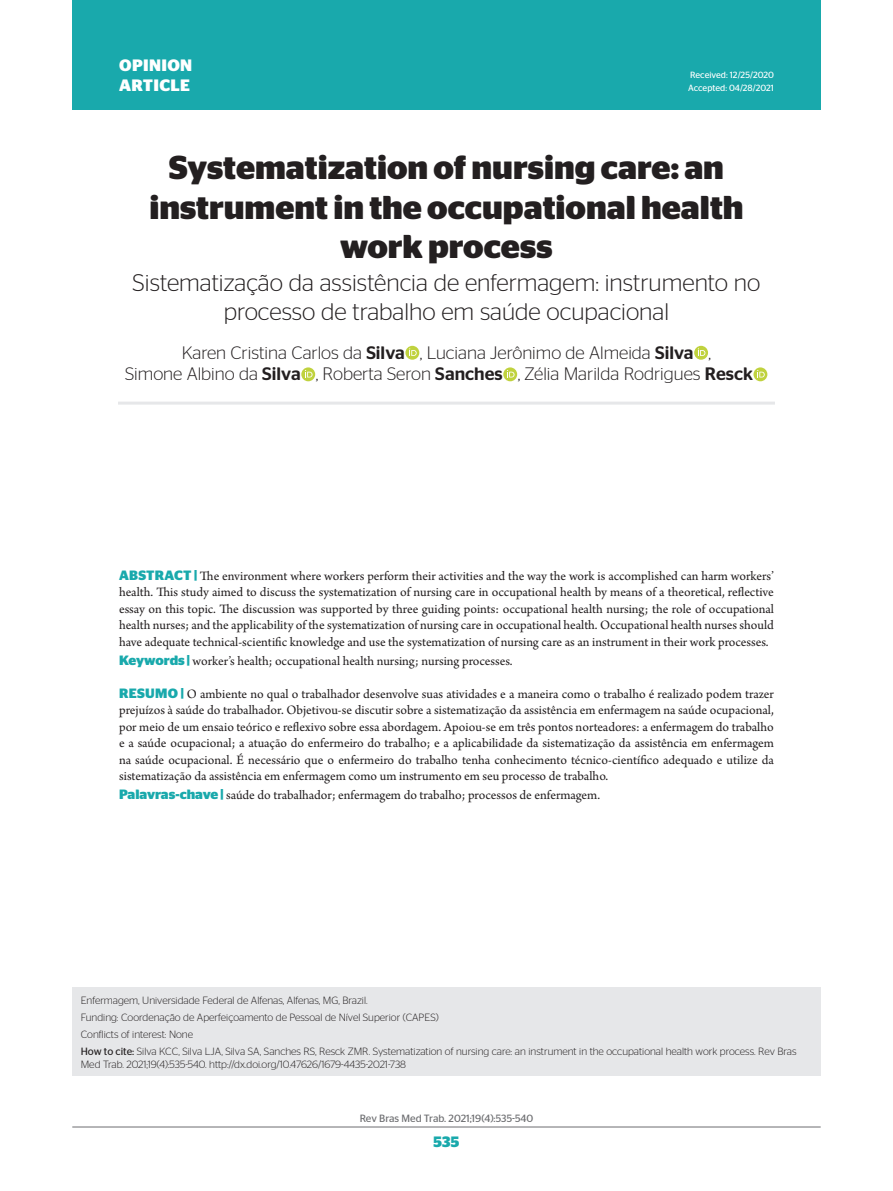
<style>
.page{position:relative;width:893px;height:1191px;background:#fff}
.page>*{position:absolute;margin:0;border:0;box-sizing:border-box;transform-origin:0 0}
.t1{font:700 33px/39.6px "Stag Sans";color:#231f20;text-align:center}
.t2{font:300 24px/28.8px "Stag Sans";color:#231f20;text-align:center}
.t3{font:300 18px/21.6px "Stag Sans";color:#231f20}
.t4{font:700 16.5px/19.8px "Stag Sans";letter-spacing:.02em;color:#fff}
.t5{font:700 15px "Stag Sans";color:#19a9ac}
.t6{font:13.5px/16.5px "Arno Pro";color:#231f20;text-align:justify}
.t7{font:300 10.5px/16.8px "Stag Sans";color:#231f20}
.t8{font:10.5px "Stag Sans";color:#6c6d70}
.t9{font:9px/12.9px "Stag Sans";color:#fff}
.s1{font-weight:500}
.s2{font-family:"Stag Sans";font-weight:700;color:#19a9ac}
.s3{font-weight:400}
</style>
<div class="page">
<hr style="left:72px;top:1126px;width:749px;height:1px;background:#6c6d70">
<div style="left:72px;top:0;width:749px;height:110px;background:#19a9ac"></div>
<hr style="left:118px;top:401px;width:657px;height:3px;background:#e6e7e9">
<svg style="left:405px;top:345px;width:15px;height:15px"></svg>
<div style="left:405px;top:346px;width:14px;height:14px;background:#c0d23e;border-radius:50%"></div>
<svg style="left:409px;top:348px;width:8px;height:8px"></svg>
<div style="left:694px;top:346px;width:14px;height:14px;background:#c0d23e;border-radius:50%"></div>
<svg style="left:698px;top:348px;width:7px;height:8px"></svg>
<svg style="left:301px;top:367px;width:15px;height:15px"></svg>
<svg style="left:301px;top:367px;width:14px;height:14px"></svg>
<svg style="left:305px;top:370px;width:8px;height:7px"></svg>
<svg style="left:503px;top:367px;width:15px;height:15px"></svg>
<svg style="left:503px;top:367px;width:14px;height:14px"></svg>
<svg style="left:507px;top:370px;width:8px;height:7px"></svg>
<svg style="left:753px;top:367px;width:15px;height:15px"></svg>
<svg style="left:753px;top:367px;width:14px;height:14px"></svg>
<svg style="left:757px;top:370px;width:8px;height:7px"></svg>
<div style="left:72px;top:987px;width:749px;height:89px;background:#e6e7e9"></div>
<p class="t4" style="left:119px;top:56px;width:74px">OPINION<br>ARTICLE</p>
<p class="t9" style="left:688px;top:69px;width:87px">Received: 12/25/2020<br>Accepted: 04/28/2021</p>
<h1 class="t1" style="left:149px;top:148px;width:596px">Systematization of nursing care: an instrument in the occupational health work process</h1>
<h2 class="t2" style="left:133px;top:268px;width:629px">Sistematização da assistência de enfermagem: instrumento no processo de trabalho em saúde ocupacional</h2>
<h3 class="t3" style="left:125px;top:341px;width:629px;text-indent:57px">Karen Cristina Carlos da <span class="s1">Silva</span> , Luciana Jerônimo de Almeida <span class="s1">Silva</span> ,<br>Simone Albino da <span class="s1">Silva</span> , Roberta Seron <span class="s1">Sanches</span> , Zélia Marilda Rodrigues <span class="s1">Resck</span></h3>
<p class="t6" style="left:119px;top:568px;width:656px"><span class="s2">ABSTRACT |</span> The environment where workers perform their activities and the way the work is accomplished can harm workers’ health. This study aimed to discuss the systematization of nursing care in occupational health by means of a theoretical, reflective essay on this topic. The discussion was supported by three guiding points: occupational health nursing; the role of occupational health nurses; and the applicability of the systematization of nursing care in occupational health. Occupational health nurses should have adequate technical-scientific knowledge and use the systematization of nursing care as an instrument in their work processes.</p>
<p class="t6" style="left:119px;top:653px;width:395px"><span class="s2">Keywords |</span> worker’s health; occupational health nursing; nursing processes.</p>
<p class="t6" style="left:119px;top:686px;width:656px"><span class="s2">RESUMO |</span> O ambiente no qual o trabalhador desenvolve suas atividades e a maneira como o trabalho é realizado podem trazer prejuízos à saúde do trabalhador. Objetivou-se discutir sobre a sistematização da assistência em enfermagem na saúde ocupacional, por meio de um ensaio teórico e reflexivo sobre essa abordagem. Apoiou-se em três pontos norteadores: a enfermagem do trabalho e a saúde ocupacional; a atuação do enfermeiro do trabalho; e a aplicabilidade da sistematização da assistência em enfermagem na saúde ocupacional. É necessário que o enfermeiro do trabalho tenha conhecimento técnico-científico adequado e utilize da sistematização da assistência em enfermagem como um instrumento em seu processo de trabalho.</p>
<p class="t6" style="left:119px;top:787px;width:483px"><span class="s2">Palavras-chave |</span> saúde do trabalhador; enfermagem do trabalho; processos de enfermagem.</p>
<p class="t7" style="left:81px;top:992px;width:717px">Enfermagem, Universidade Federal de Alfenas, Alfenas, MG, Brazil.<br>Funding: Coordenação de Aperfeiçoamento de Pessoal de Nível Superior (CAPES)<br>Conflicts of interest: None<br><span class="s3">How to cite:</span> Silva KCC, Silva LJA, Silva SA, Sanches RS, Resck ZMR. Systematization of nursing care: an instrument in the occupational health work process. Rev Bras</p>
<p class="t7" style="left:81px;top:1055px;width:327px">Med Trab. 2021;19(4):535-540. http://dx.doi.org/10.47626/1679-4435-2021-738</p>
<p class="t8" style="left:360px;top:1112px;width:175px">Rev Bras Med Trab. 2021;19(4):535-540</p>
<p class="t5" style="left:434px;top:1133px;width:27px">535</p>
</div>
